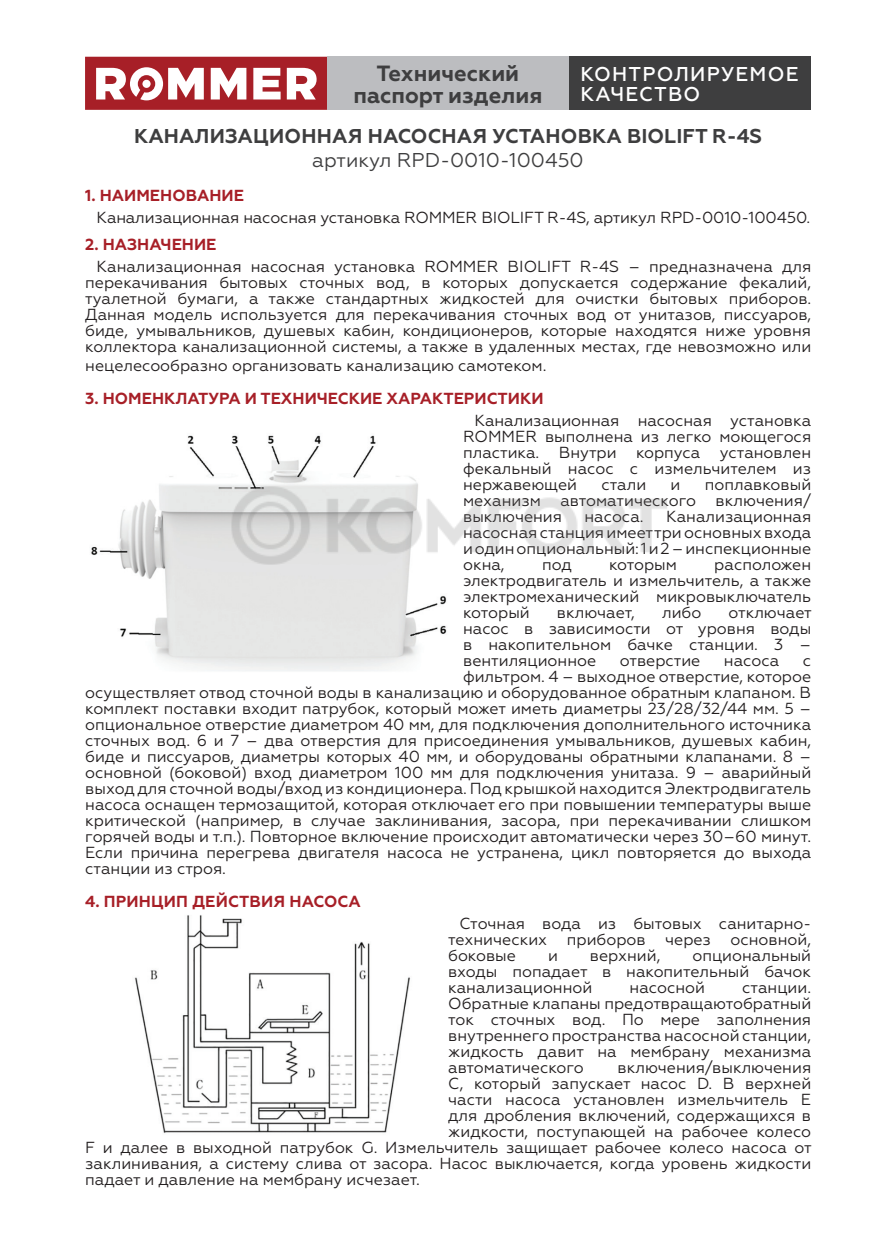
<style>
.page{position:relative;width:896px;height:1248px;background:#fff}
.page>*{position:absolute;margin:0;border:0;box-sizing:border-box;transform-origin:0 0}
.t1{font:700 22px/22px "Geometria";color:#3e3e3f;text-align:center}
.t2{font:700 20px "Geometria";letter-spacing:.01em;color:#3e3e3f}
.t3{font:20px "Geometria";color:#3e3e3f}
.t4{font:500 20px/20px "Geometria";letter-spacing:.06em;color:#fff}
.t5{font:16px/16px "Geometria";color:#231f20;text-align:justify}
.t6{font:700 16px "Geometria";color:#a71f27}
</style>
<div class="page">
<svg style="left:85px;top:57px;width:242px;height:53px"></svg>
<div style="left:327px;top:57px;width:242px;height:53px;background:#bcbdc0"></div>
<div style="left:569px;top:57px;width:242px;height:53px;background:#3e3e3f"></div>
<img style="left:91px;top:435px;width:356px;height:236px">
<img style="left:135px;top:915px;width:275px;height:218px">
<img style="left:224px;top:476px;width:443px;height:99px">
<h1 class="t1" style="left:353px;top:62px;width:190px">Технический паспорт изделия</h1>
<p class="t4" style="left:580px;top:64px;width:219px">КОНТРОЛИРУЕМОЕ<br>КАЧЕСТВО</p>
<p class="t2" style="left:134px;top:124px;width:629px">КАНАЛИЗАЦИОННАЯ НАСОСНАЯ УСТАНОВКА BIOLIFT R-4S</p>
<p class="t3" style="left:312px;top:149px;width:273px">артикул RPD-0010-100450</p>
<p class="t6" style="left:85px;top:186px;width:160px">1. НАИМЕНОВАНИЕ</p>
<p class="t5" style="left:97px;top:209px;width:715px">Канализационная насосная установка ROMMER BIOLIFT R-4S, артикул RPD-0010-100450.</p>
<p class="t6" style="left:85px;top:235px;width:133px">2. НАЗНАЧЕНИЕ</p>
<p class="t5" style="left:85px;top:258px;width:727px;text-indent:11px">Канализационная насосная установка ROMMER BIOLIFT R-4S – предназначена для перекачивания бытовых сточных вод, в которых допускается содержание фекалий, туалетной бумаги, а также стандартных жидкостей для очистки бытовых приборов.<br>Данная модель используется для перекачивания сточных вод от унитазов, писсуаров, биде, умывальников, душевых кабин, кондиционеров, которые находятся ниже уровня коллектора канализационной системы, а также в удаленных местах, где невозможно или</p>
<p class="t5" style="left:85px;top:357px;width:463px">нецелесообразно организовать канализацию самотеком.</p>
<p class="t6" style="left:85px;top:389px;width:460px">3. НОМЕНКЛАТУРА И ТЕХНИЧЕСКИЕ ХАРАКТЕРИСТИКИ</p>
<p class="t5" style="left:463px;top:412px;width:350px;text-indent:11px">Канализационная насосная установка ROMMER выполнена из легко моющегося пластика. Внутри корпуса установлен фекальный насос с измельчителем из нержавеющей</p>
<p class="t5" style="left:463px;top:476px;width:350px;text-indent:242px">поплавковый механизм автоматического включения/ выключения</p>
<p class="t5" style="left:601px;top:476px;width:46px">стали</p>
<p class="t5" style="left:670px;top:476px;width:11px">и</p>
<p class="t5" style="left:463px;top:508px;width:350px;text-indent:203px">Канализационная насосная станция имеет три основных входа и один опциональный: 1 и 2 – инспекционные окна,</p>
<p class="t5" style="left:584px;top:508px;width:61px">насоса.</p>
<p class="t5" style="left:463px;top:556px;width:350px;text-indent:251px">расположен электродвигатель и измельчитель, а также электромеханический микровыключатель который</p>
<p class="t5" style="left:542px;top:556px;width:31px">под</p>
<p class="t5" style="left:609px;top:556px;width:69px">которым</p>
<p class="t5" style="left:557px;top:604px;width:80px">включает,</p>
<p class="t5" style="left:662px;top:604px;width:41px">либо</p>
<p class="t5" style="left:463px;top:604px;width:350px;text-indent:265px">отключает насос в зависимости от уровня воды в накопительном бачке станции. 3 – вентиляционное</p>
<p class="t5" style="left:620px;top:652px;width:82px">отверстие</p>
<p class="t5" style="left:724px;top:652px;width:57px">насоса</p>
<p class="t5" style="left:803px;top:652px;width:10px">с</p>
<p class="t5" style="left:463px;top:668px;width:350px">фильтром. 4 – выходное отверстие, которое</p>
<p class="t5" style="left:85px;top:684px;width:727px">осуществляет отвод сточной воды в канализацию и оборудованное обратным клапаном. В</p>
<p class="t5" style="left:85px;top:700px;width:727px">комплект поставки входит патрубок, который может иметь диаметры 23/28/32/44 мм. 5 –</p>
<p class="t5" style="left:85px;top:716px;width:727px">опциональное отверстие диаметром 40 мм, для подключения дополнительного источника</p>
<p class="t5" style="left:85px;top:732px;width:727px">сточных вод. 6 и 7 – два отверстия для присоединения умывальников, душевых кабин,</p>
<p class="t5" style="left:85px;top:748px;width:727px">биде и писсуаров, диаметры которых 40 мм, и оборудованы обратными клапанами. 8 –</p>
<p class="t5" style="left:85px;top:764px;width:727px">основной (боковой) вход диаметром 100 мм для подключения унитаза. 9 – аварийный</p>
<p class="t5" style="left:85px;top:780px;width:727px">выход для сточной воды/вход из кондиционера. Под крышкой находится Электродвигатель</p>
<p class="t5" style="left:85px;top:796px;width:727px">насоса оснащен термозащитой, которая отключает его при повышении температуры выше</p>
<p class="t5" style="left:85px;top:812px;width:727px">критической (например, в случае заклинивания, засора, при перекачивании слишком</p>
<p class="t5" style="left:85px;top:828px;width:727px">горячей воды и т.п.). Повторное включение происходит автоматически через 30–60 минут.</p>
<p class="t5" style="left:85px;top:844px;width:727px">Если причина перегрева двигателя насоса не устранена, цикл повторяется до выхода</p>
<p class="t5" style="left:85px;top:860px;width:142px">станции из строя.</p>
<p class="t6" style="left:85px;top:891px;width:277px">4. ПРИНЦИП ДЕЙСТВИЯ НАСОСА</p>
<p class="t5" style="left:448px;top:915px;width:364px;text-indent:11px">Сточная вода из бытовых санитарно&shy;технических приборов через основной, боковые</p>
<p class="t5" style="left:448px;top:947px;width:364px;text-indent:244px">опциональный входы попадает в накопительный бачок канализационной</p>
<p class="t5" style="left:548px;top:947px;width:11px">и</p>
<p class="t5" style="left:590px;top:947px;width:72px">верхний,</p>
<p class="t5" style="left:629px;top:979px;width:77px">насосной</p>
<p class="t5" style="left:448px;top:979px;width:364px;text-indent:294px">станции.<br>Обратные клапаны предотвращаютобратный ток сточных вод. По мере заполнения внутреннего пространства насосной станции, жидкость давит на мембрану механизма автоматического</p>
<p class="t5" style="left:617px;top:1059px;width:195px">включения/выключения</p>
<p class="t5" style="left:448px;top:1075px;width:364px">С, который запускает насос D. В верхней</p>
<p class="t5" style="left:448px;top:1091px;width:364px">части насоса установлен измельчитель E</p>
<p class="t5" style="left:448px;top:1107px;width:364px">для дробления включений, содержащихся в</p>
<p class="t5" style="left:448px;top:1123px;width:364px">жидкости, поступающей на рабочее колесо</p>
<p class="t5" style="left:85px;top:1139px;width:728px">F и далее в выходной патрубок G. Измельчитель защищает рабочее колесо насоса от</p>
<p class="t5" style="left:85px;top:1155px;width:727px">заклинивания, а систему слива от засора. Насос выключается, когда уровень жидкости</p>
<p class="t5" style="left:85px;top:1171px;width:336px">падает и давление на мембрану исчезает.</p>
</div>
